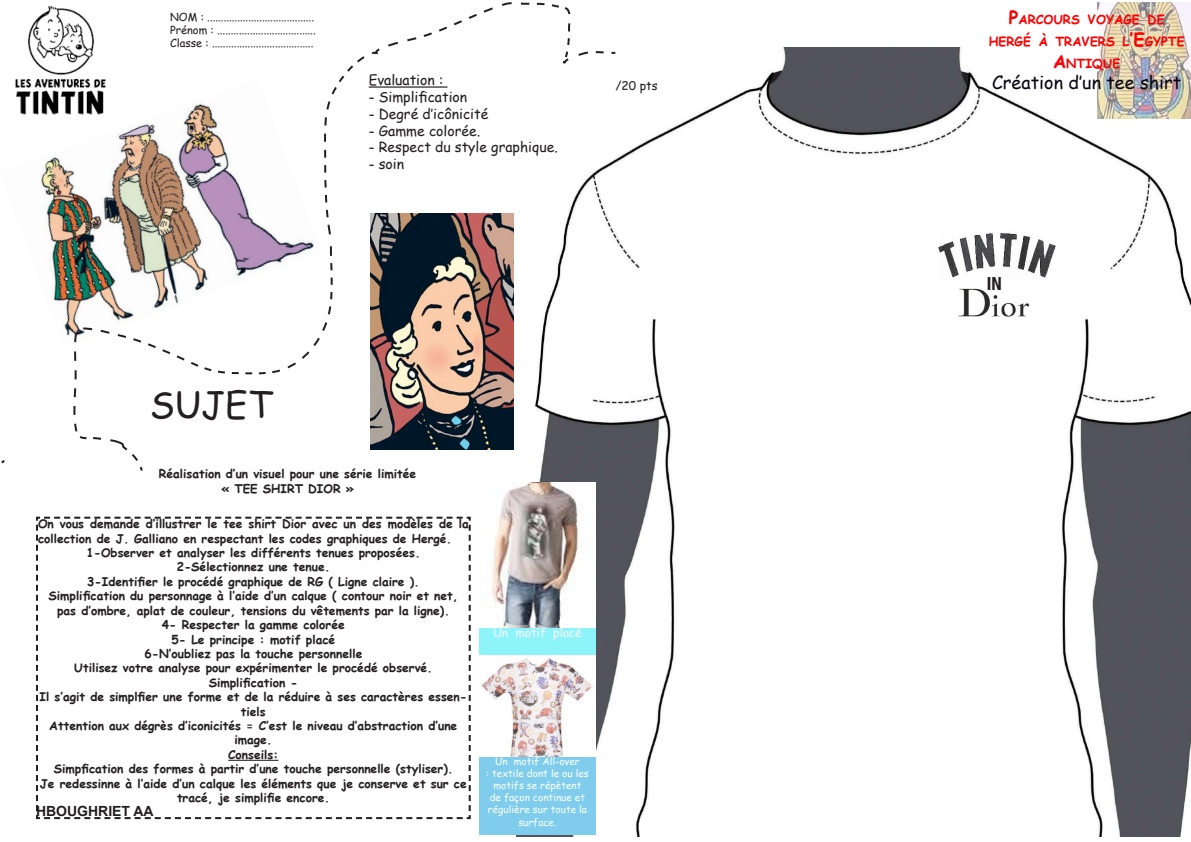
<style>
.page{position:relative;width:1191px;height:842px;background:#fff}
.page>*{position:absolute;margin:0;border:0;box-sizing:border-box;transform-origin:0 0}
.t1{font:36px "Comic Sans MS";color:#231f20}
.t2{font:18px "Comic Sans MS";color:#080612}
.t3{font:700 condensed 18px "Helvetica Neue";color:#231f20}
.t4{font:14px "Comic Sans MS";color:#231f20}
.t5{font:700 14px "Arial";color:#231f20}
.t6{font:700 12.6px/21.6px "Comic Sans MS";color:#fb0000;text-align:center}
.t7{font:700 12px/14.4px "Comic Sans MS";color:#231f20;text-align:center}
.t8{font:12px "Comic Sans MS";color:#f8f4fa}
.t9{font:12px "Comic Sans MS";color:#231f20}
.t10{font:11px/13.2px "Comic Sans MS";color:#231f20}
.t11{font:10px/12px "Comic Sans MS";color:#f9ffff;text-align:center}
.s1{font-size:18px}
</style>
<div class="page">
<img style="left:516px;top:48px;width:675px;height:788px">
<img style="left:40px;top:156px;width:33px;height:180px">
<img style="left:15px;top:5px;width:58px;height:110px">
<svg style="left:73px;top:2px;width:544px;height:471px"></svg>
<img style="left:955px;top:281px;width:76px;height:61px">
<img style="left:924px;top:232px;width:131px;height:49px">
<svg style="left:36px;top:516px;width:435px;height:304px"></svg>
<img style="left:1097px;top:2px;width:94px;height:116px">
<img style="left:491px;top:482px;width:104px;height:146px">
<div style="left:479px;top:628px;width:116px;height:47px;background:#8df4fa"></div>
<img style="left:479px;top:656px;width:116px;height:101px">
<div style="left:479px;top:757px;width:116px;height:78px;background:#7fccec"></div>
<hr style="left:369px;top:86px;width:78px;height:2px;background:#231f20">
<img style="left:371px;top:214px;width:142px;height:235px">
<p class="t10" style="left:170px;top:10px;width:147px">NOM : .......................................<br>Prénom : ....................................<br>Classe : .....................................</p>
<p class="t4" style="left:369px;top:70px;width:76px">Evaluation :</p>
<p class="t4" style="left:369px;top:87px;width:100px">- Simplification</p>
<p class="t4" style="left:369px;top:103px;width:121px">- Degré d’icônicité</p>
<p class="t4" style="left:369px;top:120px;width:113px">- Gamme colorée.</p>
<p class="t4" style="left:369px;top:137px;width:191px">- Respect du style graphique.</p>
<p class="t4" style="left:369px;top:154px;width:37px">- soin</p>
<p class="t9" style="left:615px;top:77px;width:44px">/20 pts</p>
<h1 class="t1" style="left:150px;top:378px;width:124px">SUJET</h1>
<p class="t7" style="left:159px;top:466px;width:259px">Réalisation d’un visuel pour une série limitée « TEE SHIRT DIOR »</p>
<p class="t7" style="left:38px;top:516px;width:432px">On vous demande d’illustrer le tee shirt Dior avec un des modèles de la</p>
<p class="t7" style="left:38px;top:531px;width:415px">collection de J. Galliano en respectant les codes graphiques de Hergé.</p>
<p class="t7" style="left:86px;top:545px;width:335px">1-Observer et analyser les différents tenues proposées.</p>
<p class="t7" style="left:177px;top:559px;width:155px">2-Sélectionnez une tenue.</p>
<p class="t7" style="left:87px;top:574px;width:334px">3-Identifier le procédé graphique de RG ( Ligne claire ).</p>
<p class="t7" style="left:49px;top:588px;width:411px">Simplification du personnage à l’aide d’un calque ( contour noir et net,</p>
<p class="t7" style="left:57px;top:603px;width:394px">pas d’ombre, aplat de couleur, tensions du vêtements par la ligne).</p>
<p class="t7" style="left:162px;top:617px;width:184px">4- Respecter la gamme colorée</p>
<p class="t7" style="left:171px;top:631px;width:165px">5- Le principe : motif placé</p>
<p class="t7" style="left:144px;top:646px;width:219px">6-N’oubliez pas la touche personnelle</p>
<p class="t7" style="left:74px;top:660px;width:360px">Utilisez votre analyse pour expérimenter le procédé observé.</p>
<p class="t7" style="left:209px;top:675px;width:90px">Simplification -</p>
<p class="t7" style="left:40px;top:689px;width:429px">Il s’agit de simplfier une forme et de la réduire à ses caractères essen-</p>
<p class="t7" style="left:241px;top:703px;width:26px">tiels</p>
<p class="t7" style="left:49px;top:718px;width:409px">Attention aux dégrès d’iconicités = C’est le niveau d’abstraction d’une</p>
<p class="t7" style="left:234px;top:732px;width:39px">image.</p>
<p class="t7" style="left:228px;top:747px;width:52px">Conseils:</p>
<p class="t7" style="left:54px;top:761px;width:401px">Simpfication des formes à partir d’une touche personnelle (styliser).</p>
<p class="t7" style="left:40px;top:775px;width:428px">Je redessinne à l’aide d’un calque les éléments que je conserve et sur ce</p>
<p class="t7" style="left:177px;top:790px;width:154px">tracé, je simplifie encore.</p>
<p class="t5" style="left:36px;top:802px;width:119px">HBOUGHRIET AA</p>
<p class="t8" style="left:493px;top:624px;width:90px">Un motif placé</p>
<p class="t11" style="left:486px;top:755px;width:104px">Un motif All-over<br>: textile dont le ou les motifs se répètent<br>de façon continue et régulière sur toute la surface.</p>
<p class="t6" style="left:989px;top:9px;width:197px"><span class="s1">P</span>ARCOURS VOYAGE DE<br>HERGÉ À TRAVERS L<span class="s1">’E</span>GYPTE<br><span class="s1">A</span>NTIQUE</p>
<h2 class="t2" style="left:992px;top:69px;width:191px">Création d’un tee shirt</h2>
<h2 class="t3" style="left:986px;top:273px;width:16px">IN</h2>
</div>
